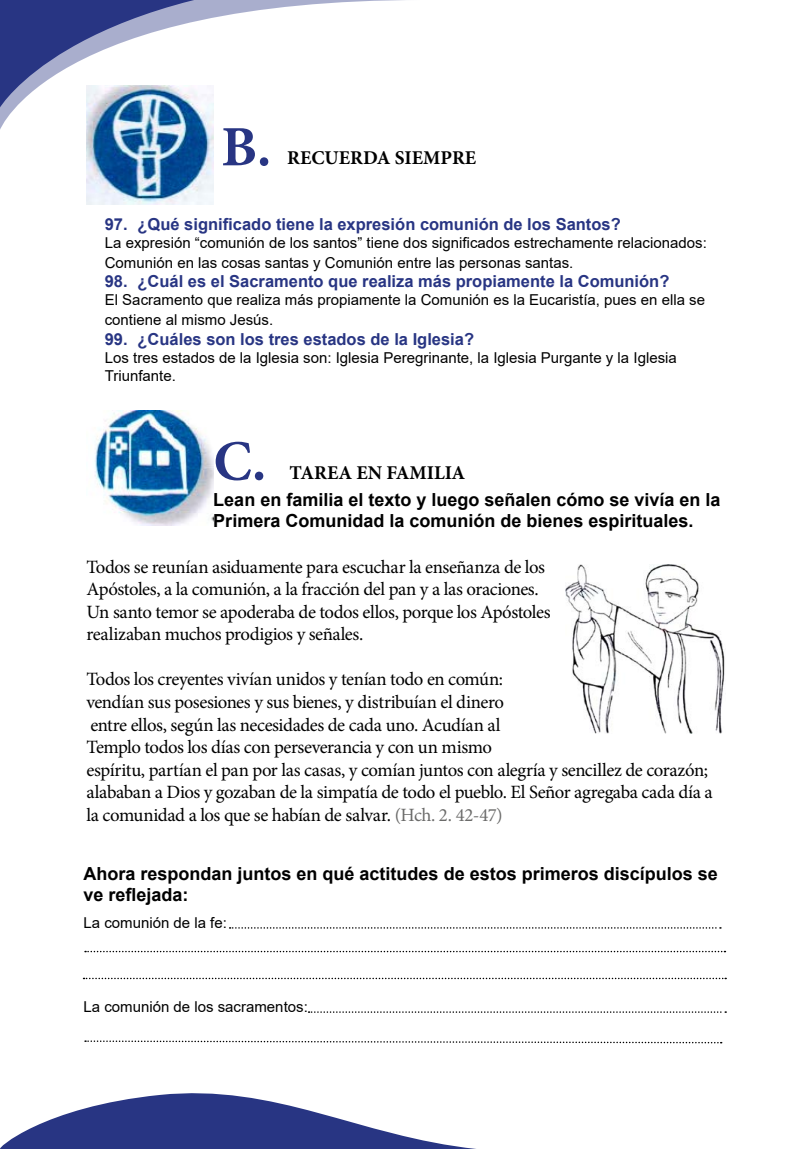
<style>
.page{position:relative;width:808px;height:1149px;background:#fff}
.page>*{position:absolute;margin:0;border:0;box-sizing:border-box;transform-origin:0 0}
.t1{font:700 57px "Minion Pro";color:#283583}
.t2{font:700 19.5px "Minion Pro";color:#000}
.t3{font:18.75px/22.5px "Minion Pro";letter-spacing:-.025em;color:#000}
.t4{font:700 18px/21.6px "Arial";color:#000}
.t5{font:700 16.5px "Arial";color:#283583}
.t6{font:15px/19.8px "Arial";color:#000}
.s1{color:#6b6b6a}
</style>
<div class="page">
<svg style="left:0;top:1093px;width:468px;height:55px"></svg>
<svg style="left:0;top:0;width:404px;height:130px"></svg>
<img style="left:87px;top:85px;width:126px;height:119px">
<img style="left:94px;top:410px;width:119px;height:115px">
<svg style="left:230px;top:927px;width:491px;height:1px"></svg>
<svg style="left:85px;top:950px;width:640px;height:2px"></svg>
<svg style="left:84px;top:977px;width:642px;height:1px"></svg>
<svg style="left:309px;top:1011px;width:417px;height:1px"></svg>
<svg style="left:85px;top:1040px;width:637px;height:3px"></svg>
<img style="left:565px;top:564px;width:160px;height:169px">
<h1 class="t1" style="left:221px;top:107px;width:52px">B.</h1>
<p class="t2" style="left:287px;top:144px;width:190px">RECUERDA SIEMPRE</p>
<p class="t5" style="left:105px;top:212px;width:517px">97. ¿Qué significado tiene la expresión comunión de los Santos?</p>
<p class="t6" style="left:105px;top:232px;width:603px">La expresión “comunión de los santos” tiene dos significados estrechamente relacionados:<br>Comunión en las cosas santas y Comunión entre las personas santas.</p>
<p class="t5" style="left:105px;top:270px;width:566px">98. ¿Cuál es el Sacramento que realiza más propiamente la Comunión?</p>
<p class="t6" style="left:105px;top:290px;width:602px">El Sacramento que realiza más propiamente la Comunión es la Eucaristía, pues en ella se contiene al mismo Jesús.</p>
<p class="t5" style="left:105px;top:327px;width:371px">99. ¿Cuáles son los tres estados de la Iglesia?</p>
<p class="t6" style="left:105px;top:348px;width:573px;line-height:18px">Los tres estados de la Iglesia son: Iglesia Peregrinante, la Iglesia Purgante y la Iglesia<br>Triunfante.</p>
<h1 class="t1" style="left:213px;top:421px;width:55px">C.</h1>
<p class="t4" style="left:213px;top:488px;width:509px">Lean en familia el texto y luego señalen cómo se vivía en la<br>Primera Comunidad la comunión de bienes espirituales.</p>
<p class="t2" style="left:290px;top:458px;width:177px">TAREA EN FAMILIA</p>
<p class="t3" style="left:87px;top:555px;width:465px">Todos se reunían asiduamente para escuchar la enseñanza de los Apóstoles, a la comunión, a la fracción del pan y a las oraciones.<br>Un santo temor se apoderaba de todos ellos, porque los Apóstoles realizaban muchos prodigios y señales.</p>
<p class="t3" style="left:87px;top:668px;width:628px">Todos los creyentes vivían unidos y tenían todo en común:<br>vendían sus posesiones y sus bienes, y distribuían el dinero<br>entre ellos, según las necesidades de cada uno. Acudían al<br>Templo todos los días con perseverancia y con un mismo<br>espíritu, partían el pan por las casas, y comían juntos con alegría y sencillez de corazón; alababan a Dios y gozaban de la simpatía de todo el pueblo. El Señor agregaba cada día a la comunidad a los que se habían de salvar. <span class="s1">(Hch. 2. 42-47)</span></p>
<p class="t4" style="left:84px;top:862px;width:636px">Ahora respondan juntos en qué actitudes de estos primeros discípulos se ve reflejada:</p>
<p class="t6" style="left:84px;top:912px;width:145px">La comunión de la fe:</p>
<p class="t6" style="left:84px;top:996px;width:226px">La comunión de los sacramentos:</p>
</div>
